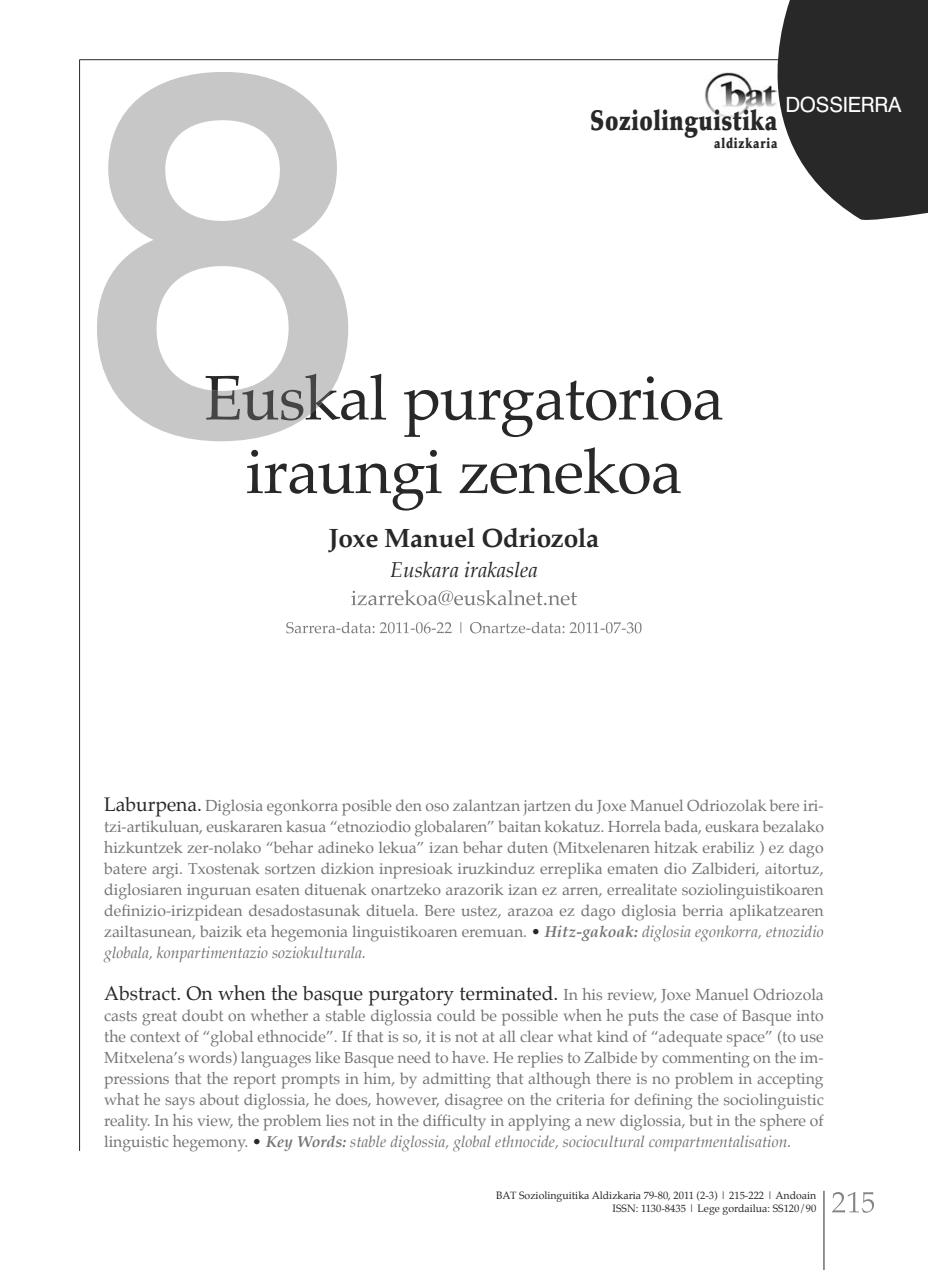
<style>
.page{position:relative;width:928px;height:1270px;background:#fff}
.page>*{position:absolute;margin:0;border:0;box-sizing:border-box;transform-origin:0 0}
.t1{font:63px/73.5px "Palatino";letter-spacing:-.015em;color:#282828;text-align:center}
.t2{font:900 28.35px "Palatino";letter-spacing:.025em;color:#282828;scale:.8 1}
.t3{font:700 26.25px "Palatino";letter-spacing:-.015em;color:#282828}
.t4{font:italic 21px "Palatino";color:#282828}
.t5{font:21px "Swiss 721 BT";letter-spacing:-.015em;color:#fff}
.t6{font:19.25px "Palatino";color:#282828}
.t7{font:15.75px/21px "Palatino";color:#747474;text-align:justify}
.t8{font:900 14.35px "Palatino";letter-spacing:.075em;color:#282828;scale:.8 1}
.t9{font:10.5px/13.1px "Palatino";color:#282828;text-align:right}
.s1{font-size:19.25px;color:#282828}
.s2{color:#282828}
.s3{font-weight:700;font-style:italic}
.s4{font-style:italic}
.s5{font-size:15.75px;color:#747474}
</style>
<div class="page">
<img style="left:704px;top:73px;width:23px;height:45px">
<hr style="left:80px;top:59px;width:744px;height:1px;background:#282828">
<hr style="left:79px;top:60px;width:1px;height:1091px;background:#282828">
<svg style="left:832px;top:1192px;width:42px;height:21px"></svg>
<hr style="left:823px;top:1191px;width:1px;height:79px;background:#282828">
<svg style="left:351px;top:591px;width:37px;height:14px"></svg>
<svg style="left:286px;top:622px;width:28px;height:11px"></svg>
<svg style="left:97px;top:72px;width:251px;height:369px;fill:#c7c7c7"></svg>
<svg style="left:206px;top:376px;width:97px;height:44px;fill:#c7c7c7"></svg>
<svg style="left:727px;top:0;width:201px;height:220px"></svg>
<h2 class="t2" style="left:590px;top:109px;width:236px">Soziolinguistika</h2>
<p class="t8" style="left:714px;top:137px;width:81px">aldizkaria</p>
<h3 class="t5" style="left:785px;top:97px;width:118px">DOSSIERRA</h3>
<h1 class="t1" style="left:204px;top:366px;width:521px">euskal purgatorioa iraungi zenekoa</h1>
<h3 class="t3" style="left:328px;top:526px;width:272px">Joxe Manuel odriozola</h3>
<h3 class="t4" style="left:390px;top:560px;width:149px">Euskara irakaslea</h3>
<p class="t7" style="left:104px;top:796px;width:721px"><span class="s1">Laburpena.</span> diglosia egonkorra posible den oso zalantzan jartzen du Joxe Manuel odriozolak bere iri&shy;tzi-artikuluan, euskararen kasua “etnoziodio globalaren” baitan kokatuz. horrela bada, euskara bezalako hizkuntzek zer-nolako “behar adineko lekua” izan behar duten (Mitxelenaren hitzak erabiliz ) ez dago batere argi. Txostenak sortzen dizkion inpresioak iruzkinduz erreplika ematen dio zalbideri, aitortuz, diglosiaren inguruan esaten dituenak onartzeko arazorik izan ez arren, errealitate soziolinguistikoaren definizio-irizpidean desadostasunak dituela. Bere ustez, arazoa ez dago diglosia berria aplikatzearen zailtasunean, baizik eta hegemonia linguistikoaren eremuan. <span class="s2">•</span> <span class="s3">Hitz-gakoak:</span> <span class="s4">diglosia egonkorra, etnozidio globala, konpartimentazio soziokulturala.</span></p>
<p class="t6" style="left:104px;top:984px;width:721px">Abstract. on when the basque purgatory terminated. <span class="s5">In his review, Joxe Manuel odriozola</span></p>
<p class="t7" style="left:104px;top:1006px;width:721px">casts great doubt on whether a stable diglossia could be possible when he puts the case of Basque into the context of “global ethnocide”. If that is so, it is not at all clear what kind of “adequate space” (to use Mitxelena’s words) languages like Basque need to have. he replies to zalbide by commenting on the im&shy;pressions that the report prompts in him, by admitting that although there is no problem in accepting what he says about diglossia, he does, however, disagree on the criteria for defining the sociolinguistic reality. In his view, the problem lies not in the difficulty in applying a new diglossia, but in the sphere of linguistic hegemony. <span class="s2">•</span> <span class="s3">Key Words:</span> <span class="s4">stable diglossia, global ethnocide, sociocultural compartmentalisation.</span></p>
<p class="t9" style="left:496px;top:1190px;width:321px">BAT Soziolinguitika Aldizkaria 79-80, 2011 (2-3) | 215-222 | Andoain<br>ISSN: 1130-8435 | Lege gordailua: SS120/90</p>
</div>
